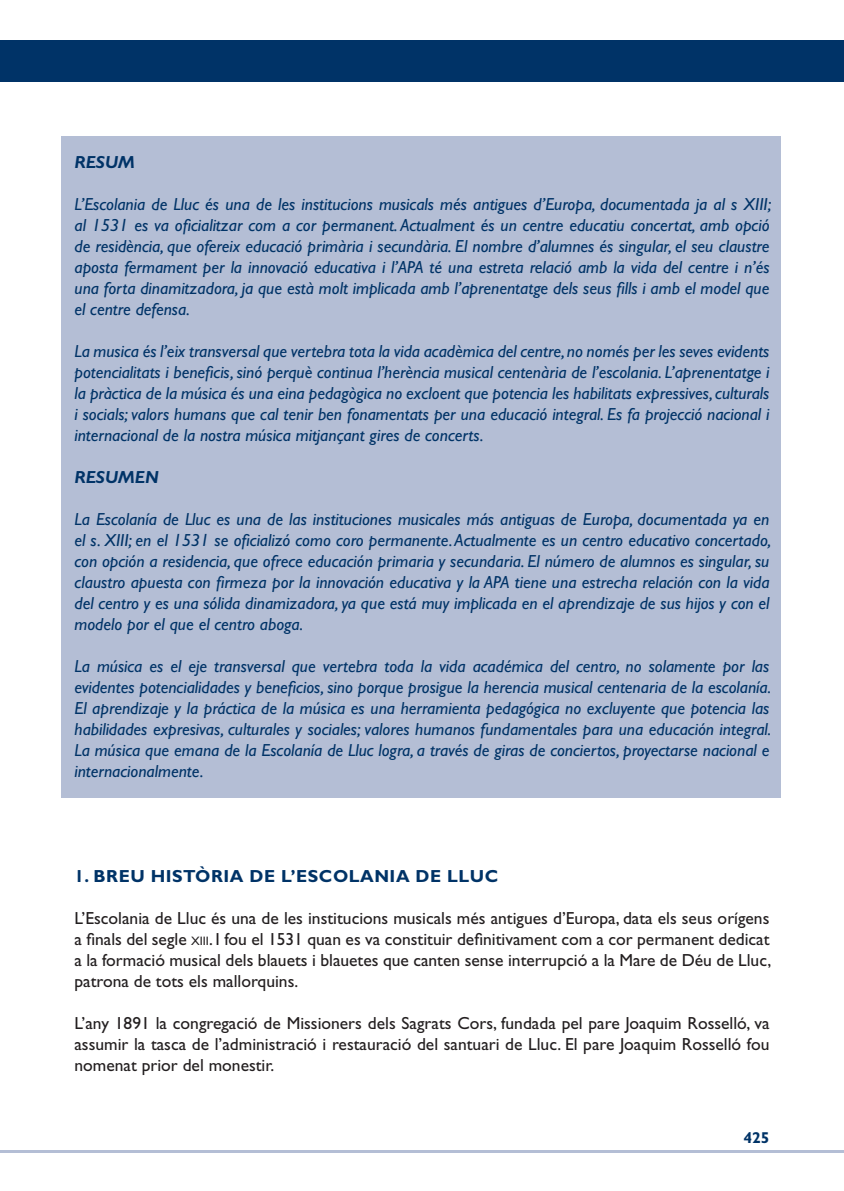
<style>
.page{position:relative;width:844px;height:1191px;background:#fff}
.page>*{position:absolute;margin:0;border:0;box-sizing:border-box;transform-origin:0 0}
.t1{font:italic 17.5px/21px "Gill Sans Std";color:#003367;text-align:justify}
.t2{font:17.5px/21px "Gill Sans Std";color:#231f20;text-align:justify}
.t3{font:700 17.5px "Gill Sans Std";letter-spacing:.03em;color:#003367}
.t4{font:italic 700 17.5px "Gill Sans Std";color:#003367}
.t5{font:700 15.75px "Gill Sans Std";color:#003367}
.s1{font-size:12.25px}
</style>
<div class="page">
<hr style="left:0;top:1150px;width:843px;height:2px;background:#b4bed5">
<div style="left:61px;top:136px;width:719px;height:662px;background:#b4bed5"></div>
<div style="left:0;top:40px;width:843px;height:42px;background:#003367"></div>
<p class="t4" style="left:74px;top:152px;width:62px">RESUM</p>
<p class="t1" style="left:74px;top:194px;width:698px">L’Escolania de Lluc és una de les institucions musicals més antigues d’Europa, documentada ja al s XIII; al 1531 es va oficialitzar com a cor permanent. Actualment és un centre educatiu concertat, amb opció de residència, que ofereix educació primària i secundària. El nombre d’alumnes és singular, el seu claustre aposta fermament per la innovació educativa i l’APA té una estreta relació amb la vida del centre i n’és una forta dinamitzadora, ja que està molt implicada amb l’aprenentatge dels seus fills i amb el model que el centre defensa.</p>
<p class="t1" style="left:74px;top:341px;width:696px">La musica és l’eix transversal que vertebra tota la vida acadèmica del centre, no només per les seves evidents potencialitats i beneficis, sinó perquè continua l’herència musical centenària de l’escolania. L’aprenentatge i la pràctica de la música és una eina pedagògica no excloent que potencia les habilitats expressives, culturals i socials; valors humans que cal tenir ben fonamentats per una educació integral. Es fa projecció nacional i internacional de la nostra música mitjançant gires de concerts.</p>
<p class="t4" style="left:74px;top:467px;width:86px">RESUMEN</p>
<p class="t1" style="left:74px;top:509px;width:698px">La Escolanía de Lluc es una de las instituciones musicales más antiguas de Europa, documentada ya en el s. XIII; en el 1531 se oficializó como coro permanente. Actualmente es un centro educativo concertado, con opción a residencia, que ofrece educación primaria y secundaria. El número de alumnos es singular, su claustro apuesta con firmeza por la innovación educativa y la APA tiene una estrecha relación con la vida del centro y es una sólida dinamizadora, ya que está muy implicada en el aprendizaje de sus hijos y con el modelo por el que el centro aboga.</p>
<p class="t1" style="left:74px;top:656px;width:698px">La música es el eje transversal que vertebra toda la vida académica del centro, no solamente por las evidentes potencialidades y beneficios, sino porque prosigue la herencia musical centenaria de la escolanía.<br>El aprendizaje y la práctica de la música es una herramienta pedagógica no excluyente que potencia las habilidades expresivas, culturales y sociales; valores humanos fundamentales para una educación integral.<br>La música que emana de la Escolanía de Lluc logra, a través de giras de conciertos, proyectarse nacional e internacionalmente.</p>
<p class="t3" style="left:74px;top:866px;width:425px">1. BREU HISTÒRIA DE L’ESCOLANIA DE LLUC</p>
<p class="t2" style="left:74px;top:908px;width:698px">L’Escolania de Lluc és una de les institucions musicals més antigues d’Europa, data els seus orígens a finals del segle <span class="s1">xiii</span>. I fou el 1531 quan es va constituir definitivament com a cor permanent dedicat a la formació musical dels blauets i blauetes que canten sense interrupció a la Mare de Déu de Lluc, patrona de tots els mallorquins.</p>
<p class="t2" style="left:74px;top:1013px;width:696px">L’any 1891 la congregació de Missioners dels Sagrats Cors, fundada pel pare Joaquim Rosselló, va assumir la tasca de l’administració i restauració del santuari de Lluc. El pare Joaquim Rosselló fou nomenat prior del monestir.</p>
<p class="t5" style="left:743px;top:1128px;width:28px">425</p>
</div>
